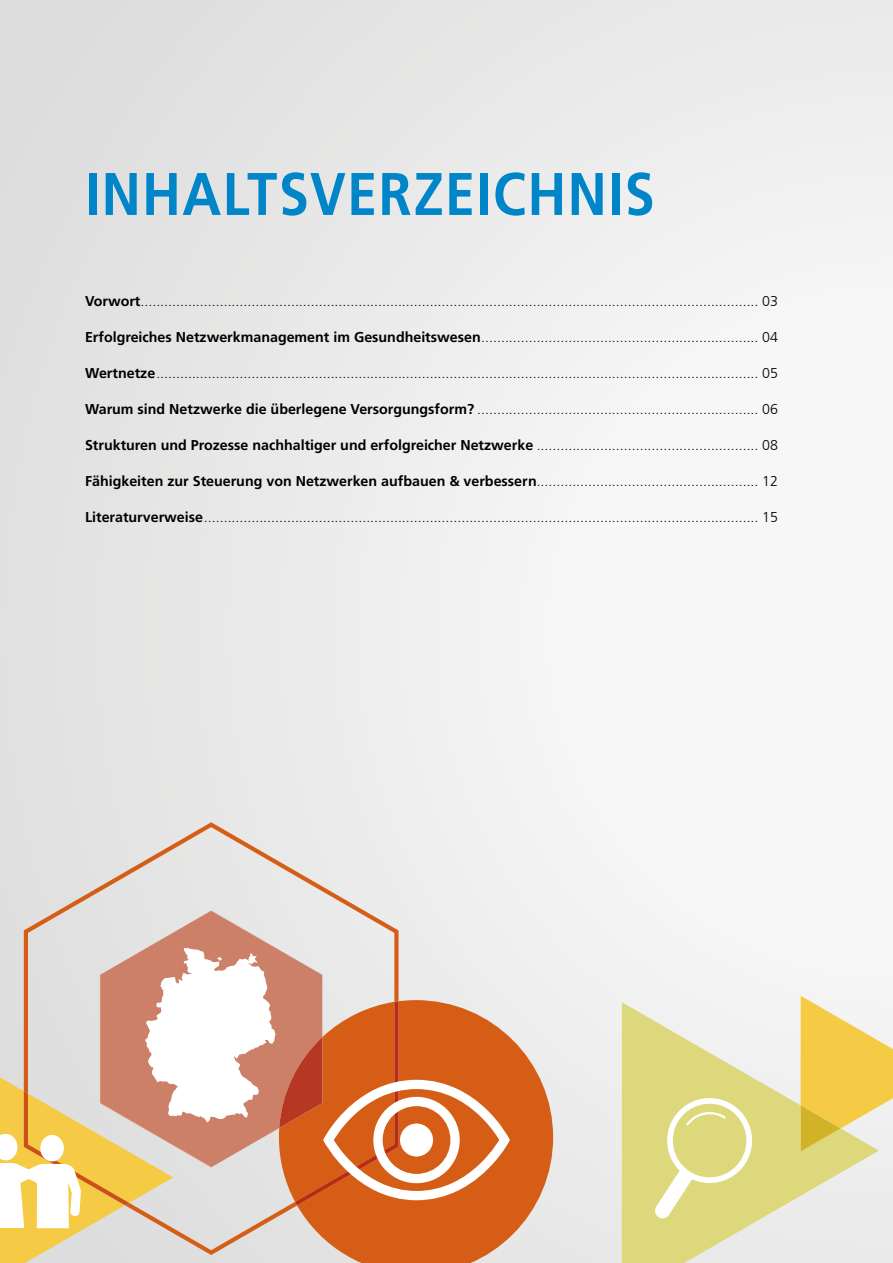
<style>
.page{position:relative;width:893px;height:1263px;background:#fff}
.page>*{position:absolute;margin:0;border:0;box-sizing:border-box;transform-origin:0 0}
.t1{font:700 60px "Frutiger LT Com";letter-spacing:.025em;color:#0085c8;scale:.9 1}
.t2{font:300 14.25px "Frutiger LT Com";color:#000}
.t3{font:700 14.25px "Frutiger LT Com";color:#000}
.s1{font-weight:700}
.s2{font-weight:300}
</style>
<div class="page">
<div style="left:0;top:0;width:893px;height:1263px;background:linear-gradient(to right,#e0e0e0,#f9f8f8)"></div>
<svg style="left:622px;top:1002px;width:257px;height:261px;fill:#ded87d"></svg>
<svg style="left:510px;top:1000px;width:43px;height:263px;background:#dfa07a"></svg>
<div style="left:24px;top:822px;width:375px;height:88px;background:#e6e6e6"></div>
<svg style="left:654px;top:1098px;width:99px;height:120px"></svg>
<svg style="left:0;top:910px;width:510px;height:353px"></svg>
<div style="left:400px;top:1123px;width:33px;height:33px;background:#fff;border-radius:50%"></div>
<svg style="left:801px;top:996px;width:92px;height:155px"></svg>
<h1 class="t1" style="left:85px;top:159px;width:634px">INHALTSVERZEICHNIS</h1>
<p class="t2" style="left:85px;top:293px;width:695px"><span class="s1">Vorwort</span>............................................................................................................................................................ 03</p>
<p class="t2" style="left:85px;top:329px;width:695px"><span class="s1">Erfolgreiches Netzwerkmanagement im Gesundheitswesen</span>...................................................................... 04</p>
<p class="t2" style="left:85px;top:365px;width:695px"><span class="s1">Wertnetze</span>........................................................................................................................................................ 05</p>
<p class="t2" style="left:85px;top:401px;width:695px"><span class="s1">Warum sind Netzwerke die überlegene Versorgungsform?</span> ....................................................................... 06</p>
<p class="t3" style="left:85px;top:437px;width:695px">Strukturen und Prozesse nachhaltiger und erfolgreicher Netzwerke <span class="s2">........................................................ 08</span></p>
<p class="t2" style="left:85px;top:473px;width:695px"><span class="s1">Fähigkeiten zur Steuerung von Netzwerken aufbauen &amp; verbessern</span>........................................................ 12</p>
<p class="t2" style="left:85px;top:509px;width:695px"><span class="s1">Literaturverweise</span>............................................................................................................................................ 15</p>
</div>
